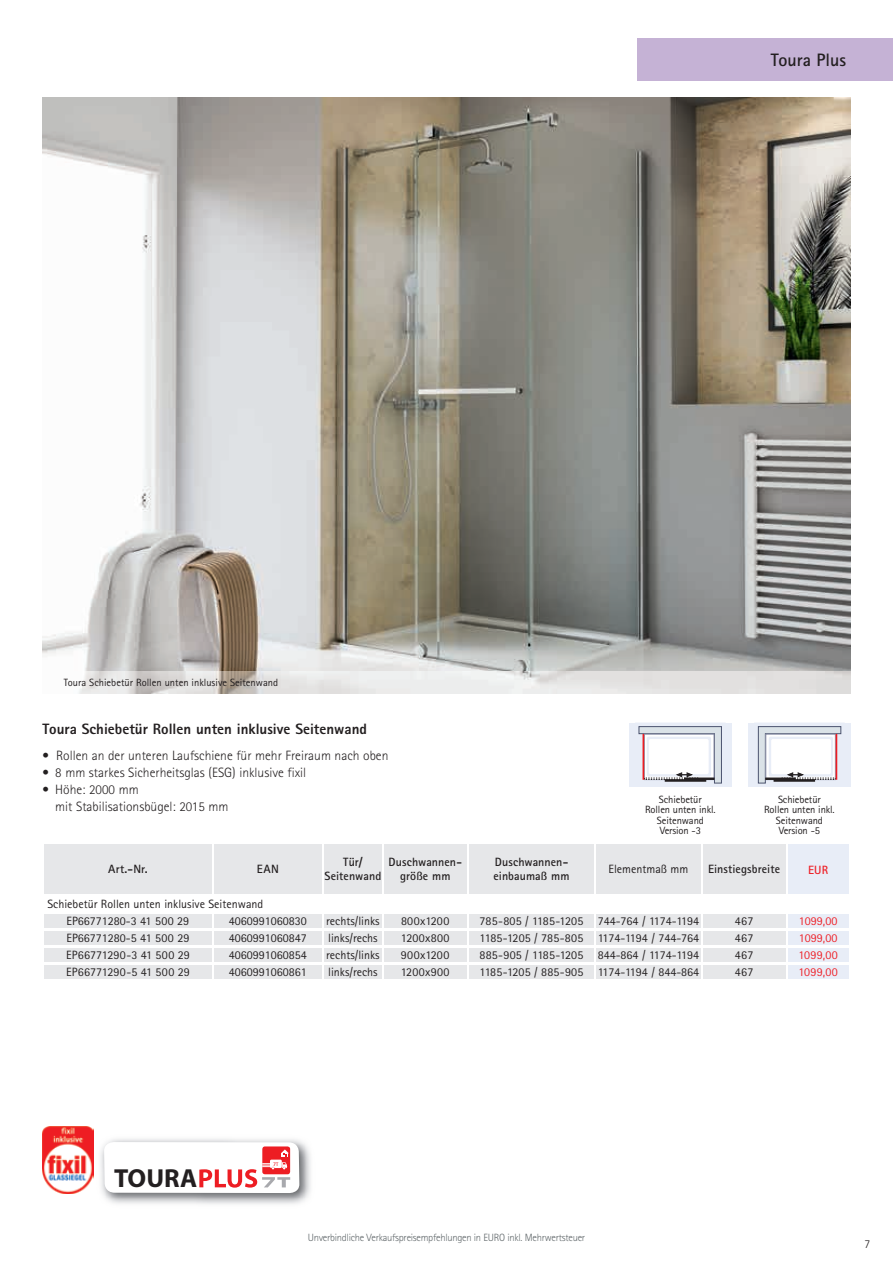
<style>
.page{position:relative;width:893px;height:1263px;background:#fff}
.page>*{position:absolute;margin:0;border:0;box-sizing:border-box;transform-origin:0 0}
.t1{font:700 26.1px "Myriad Pro";color:#231f20}
.t2{font:700 18px "Rotis Sans Serif Std";color:#231f20}
.t3{font:800 15px "Rotis Sans Serif Std";color:#231f20}
.t4{font:300 13.5px/16.5px "Rotis Sans Serif Std";color:#231f20}
.t5{font:12px/17px "Rotis Sans Serif Std";color:#231f20}
.t6{font:700 12px/14.4px "Rotis Sans Serif Std";letter-spacing:.005em;color:#231f20;text-align:center}
.t7{font:12px "Rotis Sans Serif Std";letter-spacing:.025em;color:#231f20}
.t8{font:12px "Rotis Sans Serif Std";color:#ee2027}
.t9{font:700 12px "Rotis Sans Serif Std";color:#ee2027}
.t10{font:300 12px "Rotis Sans Serif Std";color:#231f20}
.t11{font:10.5px/10.5px "Rotis Sans Serif Std";letter-spacing:-.01em;color:#231f20;text-align:center}
.t12{font:300 10.5px "Rotis Sans Serif Std";letter-spacing:-.025em;color:#5e6568}
.t13{font:700 5.55px "Rotis Sans Serif Std";color:#ee1d23}
.s1{font-size:5.1px}
</style>
<div class="page">
<div style="left:638px;top:38px;width:255px;height:43px;background:#c5b2d5"></div>
<img style="left:100px;top:1139px;width:211px;height:65px">
<svg style="left:104px;top:1142px;width:196px;height:51px"></svg>
<img style="left:43px;top:1127px;width:51px;height:66px">
<img style="left:43px;top:98px;width:807px;height:574px">
<div style="left:44px;top:844px;width:704px;height:135px;background:#e6e7e9"></div>
<div style="left:43px;top:895px;width:807px;height:17px;background:#fff"></div>
<hr style="left:44px;top:894px;width:169px;height:2px;background:#fff">
<hr style="left:213px;top:894px;width:110px;height:2px;background:#fff">
<hr style="left:323px;top:894px;width:60px;height:2px;background:#fff">
<hr style="left:383px;top:894px;width:85px;height:2px;background:#fff">
<hr style="left:468px;top:894px;width:127px;height:2px;background:#fff">
<hr style="left:595px;top:894px;width:107px;height:2px;background:#fff">
<hr style="left:702px;top:894px;width:85px;height:2px;background:#fff">
<hr style="left:44px;top:911px;width:169px;height:2px;background:#fff">
<hr style="left:213px;top:911px;width:110px;height:2px;background:#fff">
<hr style="left:323px;top:911px;width:60px;height:2px;background:#fff">
<hr style="left:383px;top:911px;width:85px;height:2px;background:#fff">
<hr style="left:468px;top:911px;width:127px;height:2px;background:#fff">
<hr style="left:595px;top:911px;width:107px;height:2px;background:#fff">
<hr style="left:702px;top:911px;width:85px;height:2px;background:#fff">
<hr style="left:44px;top:928px;width:168px;height:2px;background:#fff">
<hr style="left:213px;top:928px;width:109px;height:2px;background:#fff">
<hr style="left:324px;top:928px;width:58px;height:2px;background:#fff">
<hr style="left:383px;top:928px;width:84px;height:2px;background:#fff">
<hr style="left:468px;top:928px;width:127px;height:2px;background:#fff">
<hr style="left:596px;top:928px;width:105px;height:2px;background:#fff">
<hr style="left:702px;top:928px;width:84px;height:2px;background:#fff">
<hr style="left:44px;top:945px;width:168px;height:2px;background:#fff">
<hr style="left:213px;top:945px;width:109px;height:2px;background:#fff">
<hr style="left:324px;top:945px;width:58px;height:2px;background:#fff">
<hr style="left:383px;top:945px;width:84px;height:2px;background:#fff">
<hr style="left:468px;top:945px;width:127px;height:2px;background:#fff">
<hr style="left:596px;top:945px;width:105px;height:2px;background:#fff">
<hr style="left:702px;top:945px;width:84px;height:2px;background:#fff">
<hr style="left:44px;top:962px;width:168px;height:2px;background:#fff">
<hr style="left:213px;top:962px;width:109px;height:2px;background:#fff">
<hr style="left:324px;top:962px;width:58px;height:2px;background:#fff">
<hr style="left:383px;top:962px;width:84px;height:2px;background:#fff">
<hr style="left:468px;top:962px;width:127px;height:2px;background:#fff">
<hr style="left:596px;top:962px;width:105px;height:2px;background:#fff">
<hr style="left:702px;top:962px;width:84px;height:2px;background:#fff">
<hr style="left:212px;top:843px;width:1px;height:51px;background:#fff">
<hr style="left:322px;top:843px;width:2px;height:51px;background:#fff">
<hr style="left:382px;top:843px;width:1px;height:51px;background:#fff">
<hr style="left:467px;top:843px;width:1px;height:51px;background:#fff">
<hr style="left:595px;top:843px;width:1px;height:51px;background:#fff">
<hr style="left:701px;top:843px;width:1px;height:51px;background:#fff">
<svg style="left:212px;top:913px;width:1px;height:66px"></svg>
<svg style="left:322px;top:913px;width:2px;height:66px"></svg>
<svg style="left:382px;top:913px;width:1px;height:66px"></svg>
<svg style="left:467px;top:913px;width:1px;height:66px"></svg>
<svg style="left:595px;top:913px;width:1px;height:66px"></svg>
<svg style="left:701px;top:913px;width:1px;height:66px"></svg>
<div style="left:635px;top:723px;width:90px;height:64px;border:1px solid #e8edf7"></div>
<svg style="left:629px;top:726px;width:102px;height:124px"></svg>
<hr style="left:642px;top:734px;width:2px;height:46px;background:#ee1d23">
<div style="left:754px;top:723px;width:90px;height:64px;border:1px solid #e8edf7"></div>
<svg style="left:748px;top:726px;width:102px;height:253px"></svg>
<hr style="left:836px;top:734px;width:1px;height:46px;background:#ee1d23">
<img style="left:79px;top:672px;width:771px;height:21px">
<h2 class="t2" style="left:771px;top:48px;width:77px">Toura Plus</h2>
<p class="t11" style="left:64px;top:677px;width:216px">Toura Schiebetür Rollen unten inklusive Seitenwand</p>
<p class="t3" style="left:43px;top:719px;width:326px">Toura Schiebetür Rollen unten inklusive Seitenwand</p>
<p class="t4" style="left:43px;top:747px;width:347px">• Rollen an der unteren Laufschiene für mehr Freiraum nach oben</p>
<p class="t4" style="left:43px;top:764px;width:265px">• 8 mm starkes Sicherheitsglas (ESG) inklusive fixil</p>
<p class="t4" style="left:55px;top:781px;width:175px;text-indent:-13px">• Höhe: 2000 mm<br>mit Stabilisationsbügel: 2015 mm</p>
<p class="t11" style="left:645px;top:794px;width:72px">Schiebetür<br>Rollen unten inkl.<br>Seitenwand<br>Version -3</p>
<p class="t11" style="left:764px;top:794px;width:72px">Schiebetür<br>Rollen unten inkl.<br>Seitenwand<br>Version -5</p>
<p class="t6" style="left:108px;top:862px;width:41px">Art.-Nr.</p>
<p class="t6" style="left:257px;top:862px;width:23px">EAN</p>
<p class="t6" style="left:324px;top:854px;width:58px">Tür/<br>Seitenwand</p>
<p class="t6" style="left:388px;top:854px;width:75px">Duschwannen&shy;größe mm</p>
<p class="t6" style="left:494px;top:854px;width:77px;text-align:left">Duschwannen&shy;einbaumaß mm</p>
<p class="t5" style="left:608px;top:860px;width:81px">Elementmaß mm</p>
<p class="t6" style="left:708px;top:861px;width:73px">Einstiegsbreite</p>
<p class="t9" style="left:808px;top:863px;width:22px">EUR</p>
<p class="t5" style="left:67px;top:895px;width:198px;text-indent:-19px">Schiebetür Rollen unten inklusive Seitenwand<br>EP66771280-3 41 500 29</p>
<p class="t5" style="left:229px;top:912px;width:79px">4060991060830</p>
<p class="t5" style="left:326px;top:912px;width:55px">rechts/links</p>
<p class="t7" style="left:401px;top:914px;width:50px">800x1200</p>
<p class="t5" style="left:480px;top:912px;width:221px">785-805 / 1185-1205 744-764 / 1174-1194</p>
<p class="t5" style="left:735px;top:912px;width:20px">467</p>
<p class="t8" style="left:799px;top:914px;width:40px">1099,00</p>
<p class="t5" style="left:67px;top:929px;width:124px">EP66771280-5 41 500 29</p>
<p class="t5" style="left:229px;top:929px;width:79px">4060991060847</p>
<p class="t5" style="left:328px;top:929px;width:51px">links/rechs</p>
<p class="t7" style="left:401px;top:931px;width:50px">1200x800</p>
<p class="t5" style="left:480px;top:929px;width:221px">1185-1205 / 785-805 1174-1194 / 744-764</p>
<p class="t5" style="left:735px;top:929px;width:20px">467</p>
<p class="t8" style="left:799px;top:931px;width:40px">1099,00</p>
<p class="t5" style="left:66px;top:946px;width:125px">EP66771290-3 41 500 29</p>
<p class="t5" style="left:229px;top:946px;width:79px">4060991060854</p>
<p class="t5" style="left:326px;top:946px;width:55px">rechts/links</p>
<p class="t7" style="left:401px;top:948px;width:50px">900x1200</p>
<p class="t5" style="left:480px;top:946px;width:221px">885-905 / 1185-1205 844-864 / 1174-1194</p>
<p class="t5" style="left:735px;top:946px;width:20px">467</p>
<p class="t8" style="left:798px;top:948px;width:41px">1099,00</p>
<p class="t5" style="left:66px;top:963px;width:125px">EP66771290-5 41 500 29</p>
<p class="t5" style="left:229px;top:963px;width:79px">4060991060861</p>
<p class="t5" style="left:328px;top:963px;width:51px">links/rechs</p>
<p class="t7" style="left:401px;top:965px;width:50px">1200x900</p>
<p class="t5" style="left:480px;top:963px;width:221px">1185-1205 / 885-905 1174-1194 / 844-864</p>
<p class="t5" style="left:735px;top:963px;width:20px">467</p>
<p class="t8" style="left:798px;top:965px;width:41px">1099,00</p>
<h1 class="t1" style="left:114px;top:1161px;width:85px">TOURA</h1>
<p class="t13" style="left:273px;top:1160px;width:7px">7<span class="s1">T</span></p>
<p class="t12" style="left:308px;top:1231px;width:279px">Unverbindliche Verkaufspreisempfehlungen in EURO inkl. Mehrwertsteuer</p>
<p class="t10" style="left:865px;top:1237px;width:7px">7</p>
</div>
